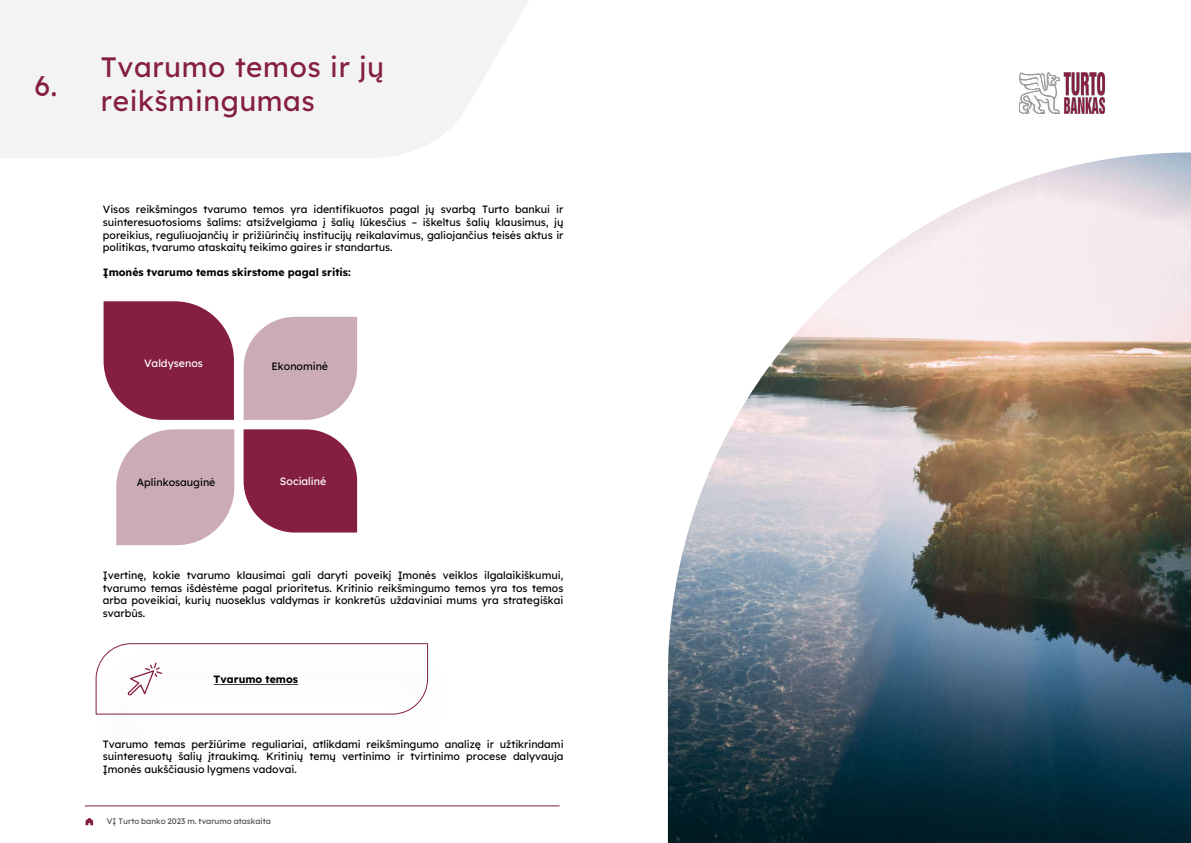
<style>
.page{position:relative;width:1191px;height:843px;background:#fff}
.page>*{position:absolute;margin:0;border:0;box-sizing:border-box;transform-origin:0 0}
.t1{font:28px/33.6px "Lexend";letter-spacing:.02em;color:#851f41}
.t2{font:10.6px/12.6px "Lexend";color:#000;text-align:justify}
.t3{font:700 10.6px "Lexend";color:#000}
.t4{font:10.6px "Lexend";color:#fff}
.t5{font:8px "Lexend";color:#4d4d4f}
</style>
<div class="page">
<svg style="left:0;top:0;width:529px;height:158px;fill:#f3f3f3"></svg>
<img style="left:95px;top:714px;width:303px;height:1px">
<svg style="left:95px;top:643px;width:334px;height:71px"></svg>
<svg style="left:104px;top:301px;width:130px;height:118px;background:#903453"></svg>
<svg style="left:116px;top:429px;width:118px;height:116px;background:#d0b5bd"></svg>
<svg style="left:244px;top:316px;width:113px;height:103px;background:#d0b4bc"></svg>
<svg style="left:244px;top:429px;width:113px;height:103px;background:#903453"></svg>
<img style="left:668px;top:152px;width:523px;height:690px">
<img style="left:1020px;top:73px;width:84px;height:40px">
<hr style="left:85px;top:805px;width:475px;height:1px;background:#851f41">
<svg style="left:86px;top:817px;width:7px;height:7px"></svg>
<h1 class="t1" style="left:35px;top:67px;width:24px">6.</h1>
<h1 class="t1" style="left:101px;top:48px;width:285px">Tvarumo temos ir jų reikšmingumas</h1>
<p class="t2" style="left:103px;top:202px;width:462px">Visos reikšmingos tvarumo temos yra identifikuotos pagal jų svarbą Turto bankui ir suinteresuotosioms šalims: atsižvelgiama į šalių lūkesčius – iškeltus šalių klausimus, jų poreikius, reguliuojančių ir prižiūrinčių institucijų reikalavimus, galiojančius teisės aktus ir politikas, tvarumo ataskaitų teikimo gaires ir standartus.</p>
<p class="t3" style="left:103px;top:265px;width:250px">Įmonės tvarumo temas skirstome pagal sritis:</p>
<p class="t4" style="left:144px;top:355px;width:60px">Valdysenos</p>
<p class="t2" style="left:271px;top:359px;width:58px">Ekonominė</p>
<p class="t2" style="left:137px;top:474px;width:80px">Aplinkosauginė</p>
<p class="t4" style="left:280px;top:473px;width:48px">Socialinė</p>
<p class="t2" style="left:103px;top:568px;width:462px">Įvertinę, kokie tvarumo klausimai gali daryti poveikį Įmonės veiklos ilgalaikiškumui, tvarumo temas išdėstėme pagal prioritetus. Kritinio reikšmingumo temos yra tos temos arba poveikiai, kurių nuoseklus valdymas ir konkretūs uždaviniai mums yra strategiškai svarbūs.</p>
<p class="t3" style="left:214px;top:671px;width:86px">Tvarumo temos</p>
<p class="t2" style="left:103px;top:736px;width:462px">Tvarumo temas peržiūrime reguliariai, atlikdami reikšmingumo analizę ir užtikrindami suinteresuotų šalių įtraukimą. Kritinių temų vertinimo ir tvirtinimo procese dalyvauja Įmonės aukščiausio lygmens vadovai.</p>
<p class="t5" style="left:107px;top:815px;width:166px">VĮ Turto banko 2023 m. tvarumo ataskaita</p>
</div>
